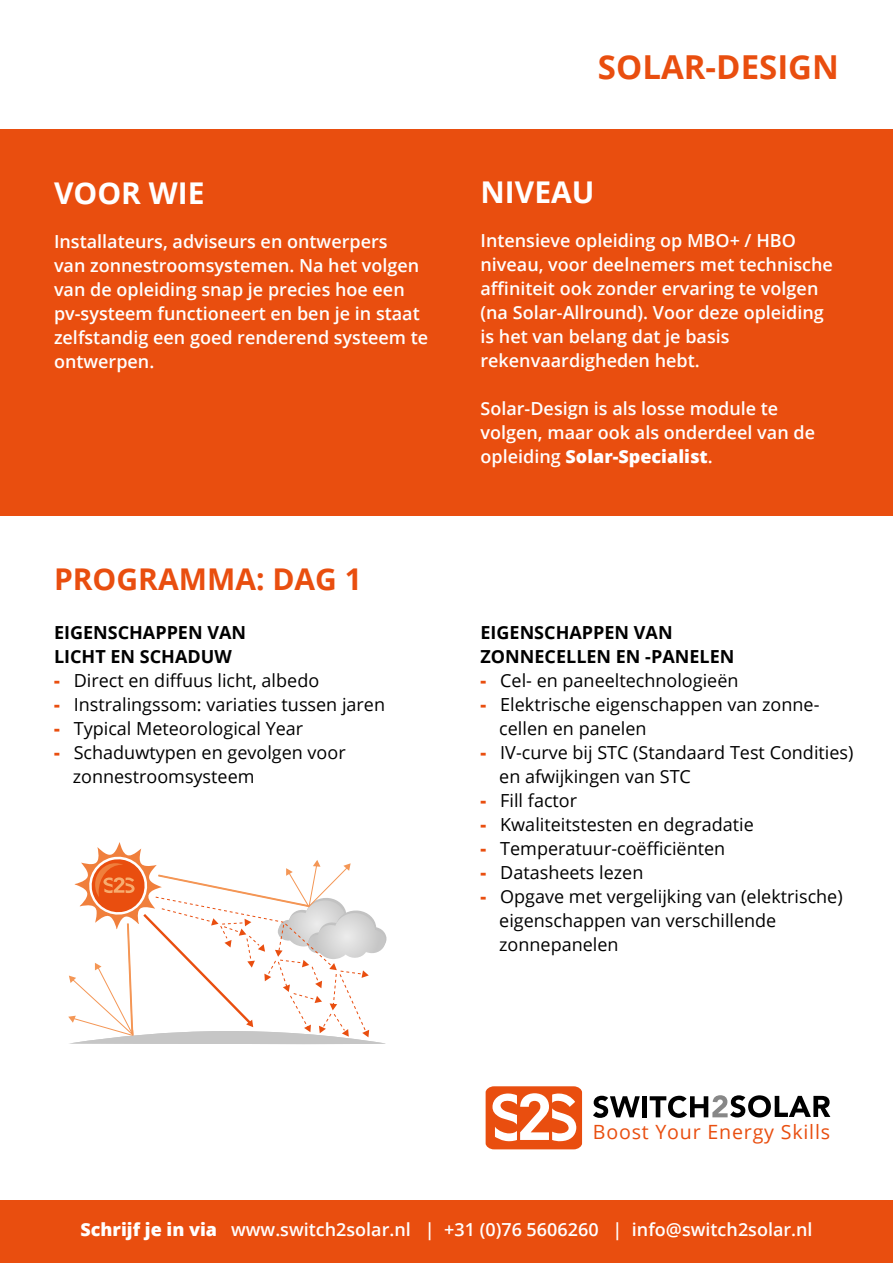
<style>
.page{position:relative;width:893px;height:1263px;background:#fff}
.page>*{position:absolute;margin:0;border:0;box-sizing:border-box;transform-origin:0 0}
.t1{font:700 33px "Open Sans";color:#e94e0f}
.t2{font:700 30px "Open Sans";color:#e94e0f}
.t3{font:700 30px "Open Sans";color:#fff}
.t4{font:19.65px "Open Sans";letter-spacing:.04em;color:#e94e0f}
.t5{font:600 18px/24px "Open Sans";color:#fff}
.t6{font:18px/24px "Open Sans";color:#000}
.t7{font:700 18px/24px "Open Sans";color:#000}
.s1{font-weight:800;color:#e94e0f}
.s2{font-weight:800}
</style>
<div class="page">
<div style="left:0;top:1200px;width:893px;height:63px;background:#e94e0f"></div>
<div style="left:0;top:130px;width:893px;height:386px;background:#e94e0f"></div>
<svg style="left:68px;top:842px;width:319px;height:203px"></svg>
<svg style="left:486px;top:1086px;width:96px;height:63px"></svg>
<svg style="left:593px;top:1096px;width:47px;height:22px"></svg>
<div style="left:642px;top:1096px;width:5px;height:21px;background:#000"></div>
<svg style="left:650px;top:1095px;width:180px;height:23px"></svg>
<h2 class="t3" style="left:54px;top:171px;width:152px">VOOR WIE</h2>
<p class="t5" style="left:54px;top:229px;width:376px">Installateurs, adviseurs en ontwerpers<br>van zonnestroomsystemen. Na het volgen van de opleiding snap je precies hoe een pv-systeem functioneert en ben je in staat zelfstandig een goed renderend systeem te ontwerpen.</p>
<h2 class="t2" style="left:54px;top:558px;width:309px">PROGRAMMA: DAG 1</h2>
<p class="t7" style="left:54px;top:620px;width:194px">EIGENSCHAPPEN VAN<br>LICHT EN SCHADUW</p>
<p class="t6" style="left:54px;top:668px;width:267px"><span class="s1">-</span> Direct en diffuus licht, albedo</p>
<p class="t6" style="left:54px;top:692px;width:333px"><span class="s1">-</span> Instralingssom: variaties tussen jaren</p>
<p class="t6" style="left:54px;top:716px;width:251px"><span class="s1">-</span> Typical Meteorological Year</p>
<p class="t6" style="left:73px;top:740px;width:274px;text-indent:-19px"><span class="s1">-</span> Schaduwtypen en gevolgen voor zonnestroomsysteem</p>
<h1 class="t1" style="left:598px;top:44px;width:242px">SOLAR-DESIGN</h1>
<h2 class="t3" style="left:480px;top:171px;width:116px">NIVEAU</h2>
<p class="t5" style="left:480px;top:228px;width:354px">Intensieve opleiding op MBO+ / HBO niveau, voor deelnemers met technische affiniteit ook zonder ervaring te volgen (na Solar-Allround). Voor deze opleiding is het van belang dat je basis rekenvaardigheden hebt.</p>
<p class="t5" style="left:480px;top:396px;width:336px">Solar-Design is als losse module te volgen, maar ook als onderdeel van de opleiding <span class="s2">Solar-Specialist</span>.</p>
<p class="t7" style="left:480px;top:620px;width:255px">EIGENSCHAPPEN VAN<br>ZONNECELLEN EN -PANELEN</p>
<p class="t6" style="left:480px;top:668px;width:259px"><span class="s1">-</span> Cel- en paneeltechnologieën</p>
<p class="t6" style="left:499px;top:692px;width:322px;text-indent:-19px"><span class="s1">-</span> Elektrische eigenschappen van zonne&shy;cellen en panelen</p>
<p class="t6" style="left:499px;top:740px;width:356px;text-indent:-19px"><span class="s1">-</span> IV-curve bij STC (Standaard Test Condities) en afwijkingen van STC</p>
<p class="t6" style="left:480px;top:788px;width:98px"><span class="s1">-</span> Fill factor</p>
<p class="t6" style="left:480px;top:812px;width:275px"><span class="s1">-</span> Kwaliteitstesten en degradatie</p>
<p class="t6" style="left:480px;top:836px;width:246px"><span class="s1">-</span> Temperatuur-coëfficiënten</p>
<p class="t6" style="left:480px;top:860px;width:164px"><span class="s1">-</span> Datasheets lezen</p>
<p class="t6" style="left:499px;top:884px;width:345px;text-indent:-19px"><span class="s1">-</span> Opgave met vergelijking van (elektrische) eigenschappen van verschillende zonnepanelen</p>
<p class="t4" style="left:593px;top:1118px;width:239px">Boost Your Energy Skills</p>
<p class="t5" style="left:81px;top:1217px;width:734px"><span class="s2">Schrijf je in via</span> www.switch2solar.nl | +31 (0)76 5606260 | info@switch2solar.nl</p>
</div>
